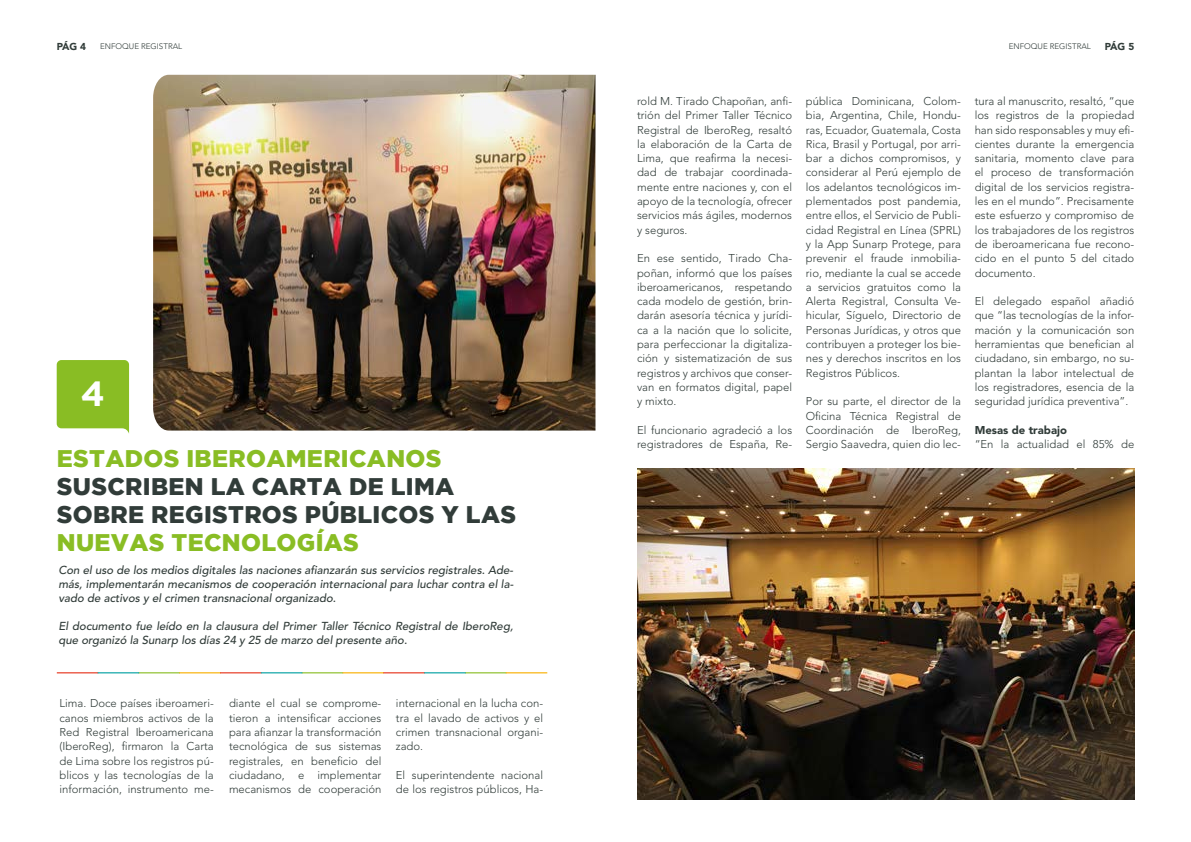
<style>
.page{position:relative;width:1191px;height:842px;background:#fff}
.page>*{position:absolute;margin:0;border:0;box-sizing:border-box;transform-origin:0 0}
.t1{font:700 35px "Gotham";color:#fff}
.t2{font:900 24px/28px "Gotham";letter-spacing:.015em;color:#313c39}
.t3{font:900 24px "Gotham";letter-spacing:.015em;color:#89bd24}
.t4{font:italic 500 11.5px/14px "Avenir LT Std";color:#313c39;text-align:justify}
.t5{font:300 11.3px/14.3px "Avenir LT Std";color:#313c39;text-align:justify}
.t6{font:900 11.3px "Avenir LT Std";color:#313c39}
.t7{font:900 10px "Avenir LT Std";letter-spacing:-.045em;color:#313c39}
.t8{font:300 8px "Avenir LT Std";color:#313c39}
</style>
<div class="page">
<hr style="left:57px;top:672px;width:41px;height:1px;background:#e6331c">
<hr style="left:138px;top:672px;width:42px;height:1px;background:#89bd24">
<hr style="left:98px;top:672px;width:41px;height:1px;background:#00a0a2">
<hr style="left:179px;top:672px;width:42px;height:1px;background:#f9b000">
<hr style="left:220px;top:672px;width:41px;height:1px;background:#e6331c">
<hr style="left:302px;top:672px;width:41px;height:1px;background:#89bd24">
<hr style="left:261px;top:672px;width:41px;height:1px;background:#00a0a2">
<hr style="left:342px;top:672px;width:42px;height:1px;background:#f9b000">
<hr style="left:383px;top:672px;width:42px;height:1px;background:#e6331c">
<hr style="left:465px;top:672px;width:41px;height:1px;background:#89bd24">
<hr style="left:424px;top:672px;width:41px;height:1px;background:#00a0a2">
<hr style="left:506px;top:672px;width:41px;height:1px;background:#f9b000">
<svg style="left:57px;top:360px;width:72px;height:74px;background:#92c234"></svg>
<img style="left:153px;top:75px;width:442px;height:356px">
<img style="left:637px;top:468px;width:497px;height:331px">
<p class="t7" style="left:57px;top:41px;width:31px">PÁG 4</p>
<p class="t8" style="left:100px;top:41px;width:84px">ENFOQUE REGISTRAL</p>
<p class="t8" style="left:1008px;top:41px;width:84px">ENFOQUE REGISTRAL</p>
<p class="t7" style="left:1104px;top:41px;width:31px">PÁG 5</p>
<h1 class="t1" style="left:81px;top:373px;width:26px">4</h1>
<h2 class="t3" style="left:57px;top:444px;width:386px">ESTADOS IBEROAMERICANOS</h2>
<h2 class="t2" style="left:57px;top:472px;width:461px">SUSCRIBEN LA CARTA DE LIMA<br>SOBRE REGISTROS PÚBLICOS Y LAS</h2>
<h2 class="t3" style="left:57px;top:528px;width:303px">NUEVAS TECNOLOGÍAS</h2>
<p class="t4" style="left:58px;top:563px;width:456px">Con el uso de los medios digitales las naciones afianzarán sus servicios registrales. Ade&shy;más, implementarán mecanismos de cooperación internacional para luchar contra el la&shy;vado de activos y el crimen transnacional organizado.</p>
<p class="t4" style="left:58px;top:619px;width:456px">El documento fue leído en la clausura del Primer Taller Técnico Registral de IberoReg, que organizó la Sunarp los días 24 y 25 de marzo del presente año.</p>
<p class="t5" style="left:60px;top:696px;width:156px">Lima. Doce países iberoameri&shy;canos miembros activos de la Red Registral Iberoamericana (IberoReg), firmaron la Carta de Lima sobre los registros pú&shy;blicos y las tecnologías de la información, instrumento me-</p>
<p class="t5" style="left:229px;top:696px;width:154px">diante el cual se comprome&shy;tieron a intensificar acciones para afianzar la transformación tecnológica de sus sistemas registrales, en beneficio del ciudadano, e implementar mecanismos de cooperación</p>
<p class="t5" style="left:396px;top:696px;width:149px">internacional en la lucha con&shy;tra el lavado de activos y el crimen transnacional organi&shy;zado.</p>
<p class="t5" style="left:396px;top:768px;width:149px">El superintendente nacional de los registros públicos, Ha-</p>
<p class="t5" style="left:637px;top:94px;width:157px">rold M. Tirado Chapoñan, anfi&shy;trión del Primer Taller Técnico Registral de IberoReg, resaltó la elaboración de la Carta de Lima, que reafirma la necesi&shy;dad de trabajar coordinada&shy;mente entre naciones y, con el apoyo de la tecnología, ofrecer servicios más ágiles, modernos y seguros.</p>
<p class="t5" style="left:637px;top:251px;width:157px">En ese sentido, Tirado Cha&shy;poñan, informó que los países iberoamericanos, respetando cada modelo de gestión, brin&shy;darán asesoría técnica y jurídi&shy;ca a la nación que lo solicite, para perfeccionar la digitaliza&shy;ción y sistematización de sus registros y archivos que conser&shy;van en formatos digital, papel y mixto.</p>
<p class="t5" style="left:637px;top:423px;width:157px">El funcionario agradeció a los registradores de España, Re-</p>
<p class="t5" style="left:806px;top:94px;width:157px">pública Dominicana, Colom&shy;bia, Argentina, Chile, Hondu&shy;ras, Ecuador, Guatemala, Costa Rica, Brasil y Portugal, por arri&shy;bar a dichos compromisos, y considerar al Perú ejemplo de los adelantos tecnológicos im&shy;plementados post pandemia, entre ellos, el Servicio de Publi&shy;cidad Registral en Línea (SPRL) y la App Sunarp Protege, para prevenir el fraude inmobilia&shy;rio, mediante la cual se accede a servicios gratuitos como la Alerta Registral, Consulta Ve&shy;hicular, Síguelo, Directorio de Personas Jurídicas, y otros que contribuyen a proteger los bie&shy;nes y derechos inscritos en los Registros Públicos.</p>
<p class="t5" style="left:806px;top:394px;width:157px">Por su parte, el director de la Oficina Técnica Registral de Coordinación de IberoReg, Sergio Saavedra, quien dio lec-</p>
<p class="t5" style="left:974px;top:94px;width:161px">tura al manuscrito, resaltó, “que los registros de la propiedad han sido responsables y muy efi&shy;cientes durante la emergencia sanitaria, momento clave para el proceso de transformación digital de los servicios registra&shy;les en el mundo”. Precisamente este esfuerzo y compromiso de los trabajadores de los registros de iberoamericana fue recono&shy;cido en el punto 5 del citado documento.</p>
<p class="t5" style="left:974px;top:294px;width:161px">El delegado español añadió que “las tecnologías de la infor&shy;mación y la comunicación son herramientas que benefician al ciudadano, sin embargo, no su&shy;plantan la labor intelectual de los registradores, esencia de la seguridad jurídica preventiva”.</p>
<p class="t6" style="left:974px;top:423px;width:94px">Mesas de trabajo</p>
<p class="t5" style="left:974px;top:437px;width:161px">“En la actualidad el 85% de</p>
</div>
